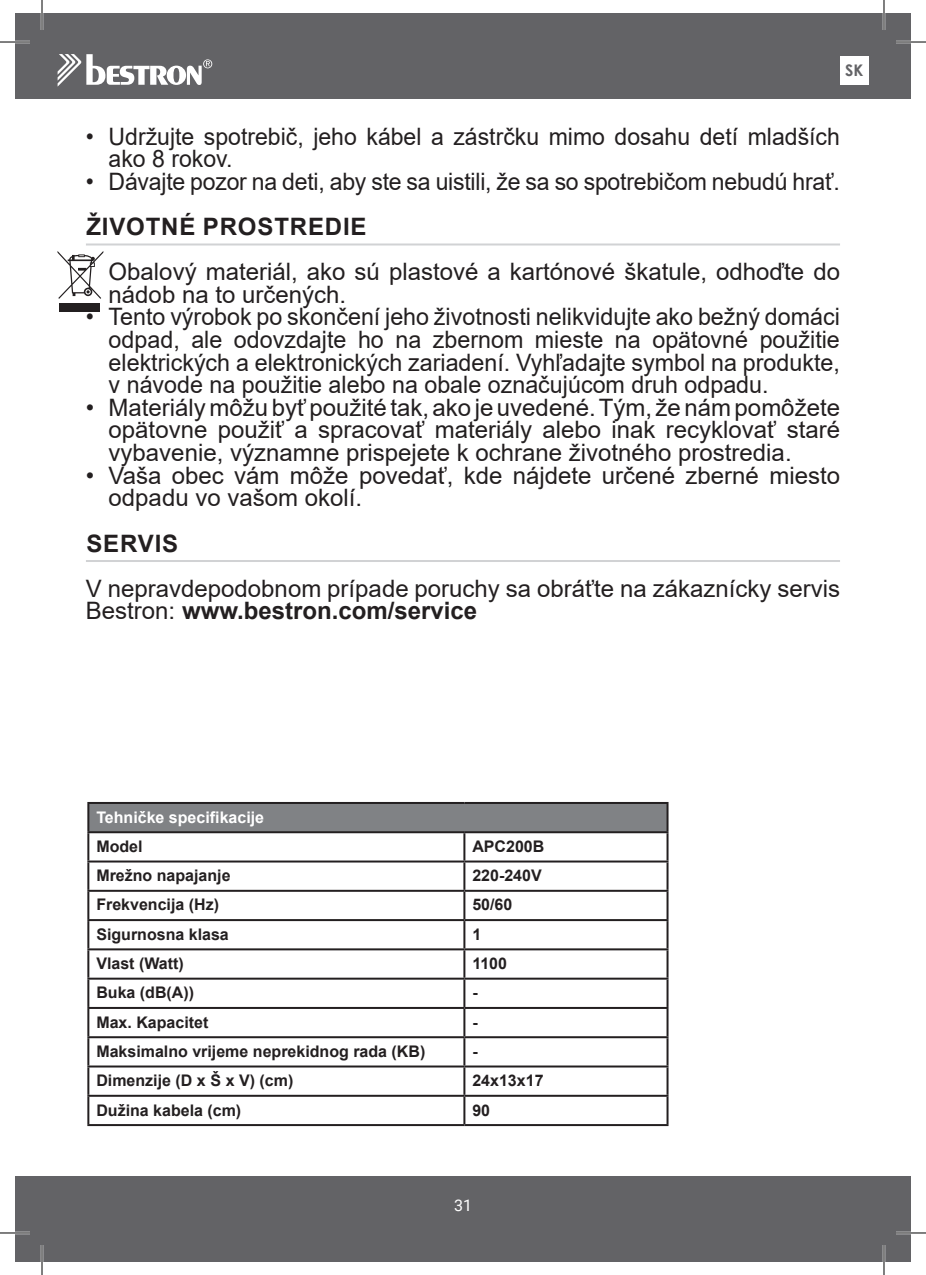
<style>
.page{position:relative;width:926px;height:1275px;background:#fff}
.page>*{position:absolute;margin:0;border:0;box-sizing:border-box;transform-origin:0 0}
.t1{font:24px/22.6px "Arial";color:#231f20}
.t2{font:24px/22.6px "Arial";color:#231f20;scale:.96 1}
.t3{font:700 24px "Arial";letter-spacing:.035em;color:#231f20}
.t4{font:700 16px "Arial";color:#231f20}
.t5{font:700 16px "Arial";color:#fff}
.t6{font:700 16px "Century Gothic";color:#636366}
.t7{font:16px "Roboto";color:#fff}
.s1{font-weight:700}
</style>
<div class="page">
<div style="left:15px;top:14px;width:896px;height:85px;background:#636366"></div>
<div style="left:15px;top:1176px;width:896px;height:85px;background:#636366"></div>
<svg style="left:58px;top:54px;width:154px;height:32px"></svg>
<div style="left:840px;top:56px;width:28px;height:29px;background:#fff"></div>
<hr style="left:86px;top:243px;width:754px;height:2px;background:#d1d2d4">
<hr style="left:86px;top:560px;width:754px;height:2px;background:#d1d2d4">
<div style="left:88px;top:803px;width:579px;height:29px;background:#808285"></div>
<hr style="left:87px;top:802px;width:377px;height:2px;background:#231f20">
<hr style="left:87px;top:804px;width:2px;height:27px;background:#231f20">
<hr style="left:464px;top:802px;width:204px;height:2px;background:#231f20">
<hr style="left:666px;top:804px;width:2px;height:27px;background:#231f20">
<hr style="left:87px;top:831px;width:377px;height:2px;background:#231f20">
<hr style="left:87px;top:833px;width:2px;height:27px;background:#231f20">
<hr style="left:464px;top:831px;width:204px;height:2px;background:#231f20">
<hr style="left:463px;top:833px;width:2px;height:27px;background:#231f20">
<hr style="left:666px;top:833px;width:2px;height:27px;background:#231f20">
<hr style="left:87px;top:860px;width:377px;height:2px;background:#231f20">
<hr style="left:87px;top:862px;width:2px;height:28px;background:#231f20">
<hr style="left:464px;top:860px;width:204px;height:2px;background:#231f20">
<hr style="left:463px;top:862px;width:2px;height:28px;background:#231f20">
<hr style="left:666px;top:862px;width:2px;height:28px;background:#231f20">
<hr style="left:87px;top:890px;width:377px;height:2px;background:#231f20">
<hr style="left:87px;top:892px;width:2px;height:27px;background:#231f20">
<hr style="left:464px;top:890px;width:204px;height:2px;background:#231f20">
<hr style="left:463px;top:892px;width:2px;height:27px;background:#231f20">
<hr style="left:666px;top:892px;width:2px;height:27px;background:#231f20">
<hr style="left:87px;top:919px;width:377px;height:2px;background:#231f20">
<hr style="left:87px;top:921px;width:2px;height:27px;background:#231f20">
<hr style="left:464px;top:919px;width:204px;height:2px;background:#231f20">
<hr style="left:463px;top:921px;width:2px;height:27px;background:#231f20">
<hr style="left:666px;top:921px;width:2px;height:27px;background:#231f20">
<hr style="left:87px;top:948px;width:377px;height:2px;background:#231f20">
<hr style="left:87px;top:950px;width:2px;height:27px;background:#231f20">
<hr style="left:464px;top:948px;width:204px;height:2px;background:#231f20">
<hr style="left:463px;top:950px;width:2px;height:27px;background:#231f20">
<hr style="left:666px;top:950px;width:2px;height:27px;background:#231f20">
<hr style="left:87px;top:977px;width:377px;height:2px;background:#231f20">
<hr style="left:87px;top:979px;width:2px;height:28px;background:#231f20">
<hr style="left:464px;top:977px;width:204px;height:2px;background:#231f20">
<hr style="left:463px;top:979px;width:2px;height:28px;background:#231f20">
<hr style="left:666px;top:979px;width:2px;height:28px;background:#231f20">
<hr style="left:87px;top:1007px;width:377px;height:2px;background:#231f20">
<hr style="left:87px;top:1009px;width:2px;height:27px;background:#231f20">
<hr style="left:464px;top:1007px;width:204px;height:2px;background:#231f20">
<hr style="left:463px;top:1009px;width:2px;height:27px;background:#231f20">
<hr style="left:666px;top:1009px;width:2px;height:27px;background:#231f20">
<hr style="left:87px;top:1036px;width:377px;height:2px;background:#231f20">
<hr style="left:87px;top:1038px;width:2px;height:27px;background:#231f20">
<hr style="left:464px;top:1036px;width:204px;height:2px;background:#231f20">
<hr style="left:463px;top:1038px;width:2px;height:27px;background:#231f20">
<hr style="left:666px;top:1038px;width:2px;height:27px;background:#231f20">
<hr style="left:87px;top:1065px;width:377px;height:2px;background:#231f20">
<hr style="left:87px;top:1067px;width:2px;height:27px;background:#231f20">
<hr style="left:464px;top:1065px;width:204px;height:2px;background:#231f20">
<hr style="left:463px;top:1067px;width:2px;height:27px;background:#231f20">
<hr style="left:666px;top:1067px;width:2px;height:27px;background:#231f20">
<hr style="left:87px;top:1094px;width:377px;height:2px;background:#231f20">
<hr style="left:87px;top:1096px;width:2px;height:28px;background:#231f20">
<hr style="left:464px;top:1094px;width:204px;height:2px;background:#231f20">
<hr style="left:463px;top:1096px;width:2px;height:28px;background:#231f20">
<hr style="left:666px;top:1096px;width:2px;height:28px;background:#231f20">
<hr style="left:87px;top:1124px;width:377px;height:2px;background:#231f20">
<hr style="left:464px;top:1124px;width:204px;height:2px;background:#231f20">
<div style="left:59px;top:303px;width:41px;height:8px;background:#231f20"></div>
<svg style="left:58px;top:251px;width:45px;height:48px"></svg>
<hr style="left:0;top:41px;width:30px;height:2px;background:#fff">
<hr style="left:896px;top:41px;width:30px;height:2px;background:#fff">
<hr style="left:0;top:1231px;width:30px;height:3px;background:#fff">
<hr style="left:896px;top:1231px;width:30px;height:3px;background:#fff">
<hr style="left:41px;top:0;width:2px;height:30px;background:#fff">
<hr style="left:41px;top:1245px;width:2px;height:30px;background:#fff">
<hr style="left:883px;top:0;width:2px;height:30px;background:#fff">
<hr style="left:883px;top:1245px;width:2px;height:30px;background:#fff">
<hr style="left:0;top:42px;width:30px;height:1px;background:#000">
<hr style="left:896px;top:42px;width:30px;height:1px;background:#000">
<hr style="left:0;top:1232px;width:30px;height:1px;background:#000">
<hr style="left:896px;top:1232px;width:30px;height:1px;background:#000">
<hr style="left:42px;top:0;width:1px;height:30px;background:#000">
<hr style="left:42px;top:1245px;width:1px;height:30px;background:#000">
<hr style="left:884px;top:0;width:1px;height:30px;background:#000">
<hr style="left:884px;top:1245px;width:1px;height:30px;background:#000">
<p class="t6" style="left:845px;top:58px;width:20px">SK</p>
<p class="t2" style="left:109px;top:125px;width:763px;text-indent:-23px">• Udržujte spotrebič, jeho kábel a zástrčku mimo dosahu detí mladších ako 8 rokov.</p>
<p class="t2" style="left:86px;top:170px;width:787px">• Dávajte pozor na deti, aby ste sa uistili, že sa so spotrebičom nebudú hrať.</p>
<p class="t3" style="left:86px;top:210px;width:282px">ŽIVOTNÉ PROSTREDIE</p>
<p class="t1" style="left:109px;top:260px;width:733px;text-indent:-23px">• Obalový materiál, ako sú plastové a kartónové škatule, odhoďte do nádob na to určených.</p>
<p class="t1" style="left:109px;top:305px;width:733px;text-align:justify;text-indent:-23px">• Tento výrobok po skončení jeho životnosti nelikvidujte ako bežný domáci odpad, ale odovzdajte ho na zbernom mieste na opätovné použitie elektrických a elektronických zariadení. Vyhľadajte symbol na produkte, v návode na použitie alebo na obale označujúcom druh odpadu.</p>
<p class="t1" style="left:109px;top:396px;width:733px;text-align:justify;text-indent:-23px">• Materiály môžu byť použité tak, ako je uvedené. Tým, že nám pomôžete opätovne použiť a spracovať materiály alebo inak recyklovať staré vybavenie, významne prispejete k ochrane životného prostredia.</p>
<p class="t1" style="left:109px;top:464px;width:733px;text-indent:-23px">• Vaša obec vám môže povedať, kde nájdete určené zberné miesto odpadu vo vašom okolí.</p>
<p class="t3" style="left:86px;top:526px;width:93px">SERVIS</p>
<p class="t1" style="left:86px;top:577px;width:756px">V nepravdepodobnom prípade poruchy sa obráťte na zákaznícky servis<br>Bestron: <span class="s1">www.bestron.com/service</span></p>
<p class="t5" style="left:96px;top:805px;width:169px">Tehničke specifikacije</p>
<p class="t4" style="left:96px;top:835px;width:48px">Model</p>
<p class="t4" style="left:472px;top:835px;width:74px">APC200B</p>
<p class="t4" style="left:96px;top:864px;width:136px">Mrežno napajanje</p>
<p class="t4" style="left:472px;top:864px;width:71px">220-240V</p>
<p class="t4" style="left:96px;top:893px;width:124px">Frekvencija (Hz)</p>
<p class="t4" style="left:472px;top:893px;width:42px">50/60</p>
<p class="t4" style="left:96px;top:923px;width:134px">Sigurnosna klasa</p>
<p class="t4" style="left:472px;top:923px;width:10px">1</p>
<p class="t4" style="left:96px;top:952px;width:89px">Vlast (Watt)</p>
<p class="t4" style="left:472px;top:952px;width:36px">1100</p>
<p class="t4" style="left:96px;top:981px;width:99px">Buka (dB(A))</p>
<p class="t4" style="left:472px;top:981px;width:7px">-</p>
<p class="t4" style="left:96px;top:1010px;width:114px">Max. Kapacitet</p>
<p class="t4" style="left:472px;top:1010px;width:7px">-</p>
<p class="t4" style="left:96px;top:1040px;width:330px">Maksimalno vrijeme neprekidnog rada (KB)</p>
<p class="t4" style="left:472px;top:1040px;width:7px">-</p>
<p class="t4" style="left:96px;top:1069px;width:199px">Dimenzije (D x Š x V) (cm)</p>
<p class="t4" style="left:472px;top:1069px;width:73px">24x13x17</p>
<p class="t4" style="left:96px;top:1098px;width:146px">Dužina kabela (cm)</p>
<p class="t4" style="left:472px;top:1098px;width:19px">90</p>
<p class="t7" style="left:454px;top:1193px;width:19px">31</p>
</div>
